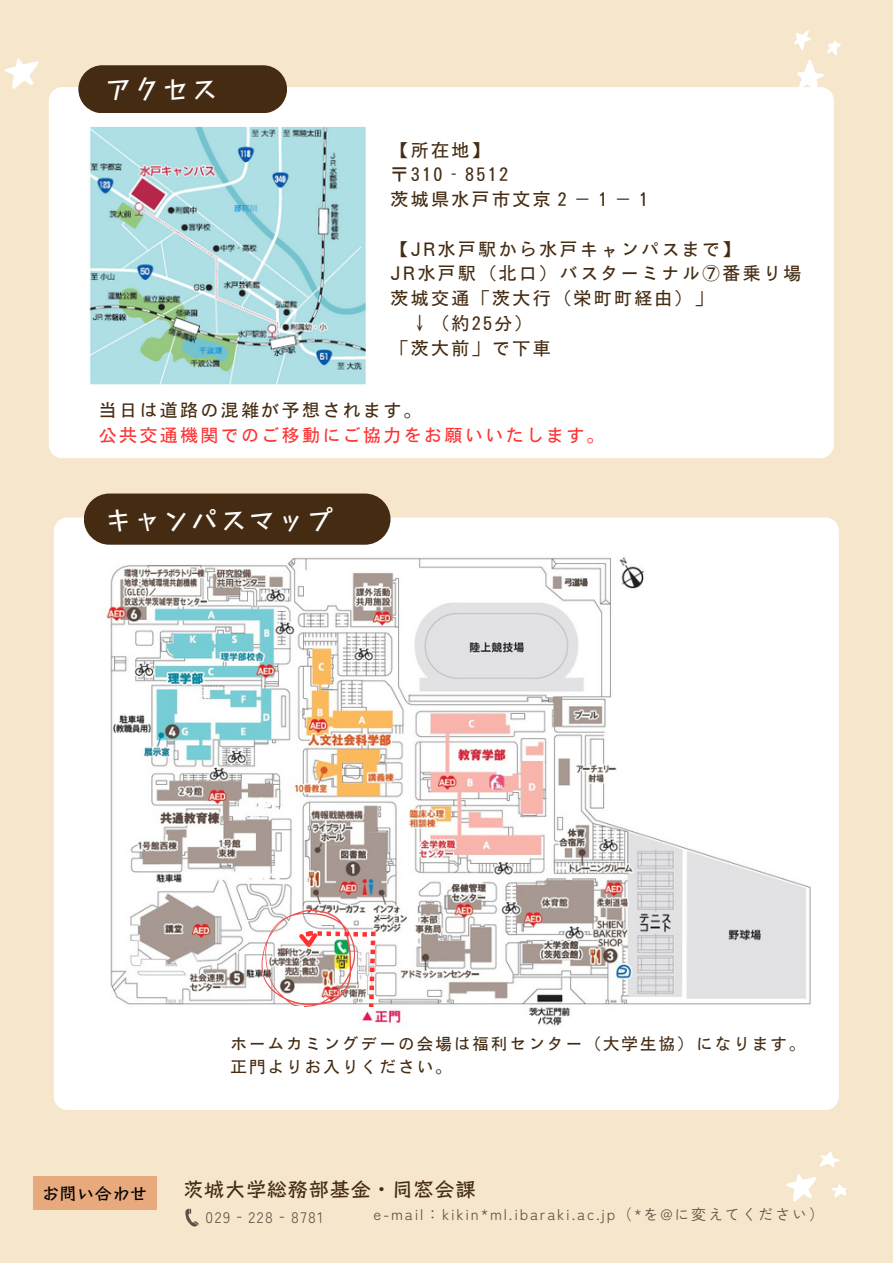
<style>
.page{position:relative;width:893px;height:1264px;background:#fff}
.page>*{position:absolute;margin:0;border:0;box-sizing:border-box;transform-origin:0 0}
.t1{font:27px "Canva Stick Std B";letter-spacing:.065em;color:#fff}
.t2{font:20.85px "Canva Stick Std B";color:#442b12}
.t3{font:18px "Motoya Gothic Std W3";letter-spacing:.13em;color:#442b12}
.t4{font:18px "Motoya Gothic Std W3";letter-spacing:.13em;color:#ff3131}
.t5{font:17.7px "Canva Stick Std B";color:#000}
.t6{font:16.5px "Motoya Gothic Std W3";letter-spacing:.13em;color:#442b12}
.t7{font:15.15px "Zen Kaku Gothic New";letter-spacing:.1em;color:#644d44}
.t8{font:15px "Zen Kaku Gothic New";letter-spacing:.12em;color:#644d44}
</style>
<div class="page">
<div style="left:0;top:0;width:892px;height:1262px;background:#f6e7cc"></div>
<svg style="left:794px;top:30px;width:47px;height:68px"></svg>
<svg style="left:786px;top:1151px;width:60px;height:50px"></svg>
<svg style="left:5px;top:58px;width:34px;height:31px"></svg>
<svg style="left:185px;top:1208px;width:14px;height:18px"></svg>
<div style="left:33px;top:1176px;width:124px;height:33px;background:#e8a97c"></div>
<div style="left:54px;top:517px;width:784px;height:592px;background:#fff"></div>
<div style="left:49px;top:87px;width:784px;height:371px;background:#fff"></div>
<img style="left:90px;top:549px;width:741px;height:486px">
<img style="left:261px;top:909px;width:114px;height:98px">
<img style="left:88px;top:121px;width:282px;height:265px">
<div style="left:157px;top:1006px;width:146px;height:22px;background:#fff"></div>
<svg style="left:78px;top:65px;width:209px;height:48px;background:#4e351d"></svg>
<div style="left:84px;top:493px;width:306px;height:51px;background:#442b12;border-radius:26px"></div>
<p class="t1" style="left:105px;top:75px;width:115px">アクセス</p>
<p class="t3" style="left:390px;top:141px;width:101px">【所在地】</p>
<p class="t3" style="left:390px;top:165px;width:119px">〒310‐8512</p>
<p class="t3" style="left:390px;top:190px;width:263px">茨城県水戸市文京２－１－１</p>
<p class="t3" style="left:390px;top:240px;width:351px">【JR水戸駅から水戸キャンパスまで】</p>
<p class="t3" style="left:390px;top:264px;width:412px">JR水戸駅（北口）バスターミナル⑦番乗り場</p>
<p class="t3" style="left:390px;top:289px;width:324px">茨城交通「茨大行（栄町町経由）」</p>
<p class="t3" style="left:411px;top:314px;width:123px">↓（約25分）</p>
<p class="t3" style="left:390px;top:339px;width:160px">「茨大前」で下車</p>
<p class="t3" style="left:99px;top:401px;width:324px">当日は道路の混雑が予想されます。</p>
<p class="t4" style="left:99px;top:425px;width:507px">公共交通機関でのご移動にご協力をお願いいたします。</p>
<p class="t1" style="left:105px;top:506px;width:229px">キャンパスマップ</p>
<p class="t6" style="left:230px;top:1035px;width:576px">ホームカミングデーの会場は福利センター（大学生協）になります。</p>
<p class="t6" style="left:230px;top:1058px;width:223px">正門よりお入りください。</p>
<p class="t5" style="left:41px;top:1183px;width:107px">お問い合わせ</p>
<p class="t2" style="left:183px;top:1178px;width:294px">茨城大学総務部基金・同窓会課</p>
<p class="t7" style="left:205px;top:1205px;width:119px">029‐228‐8781</p>
<p class="t8" style="left:373px;top:1202px;width:452px">e-mail：kikin*ml.ibaraki.ac.jp（*を@に変えてください）</p>
</div>
